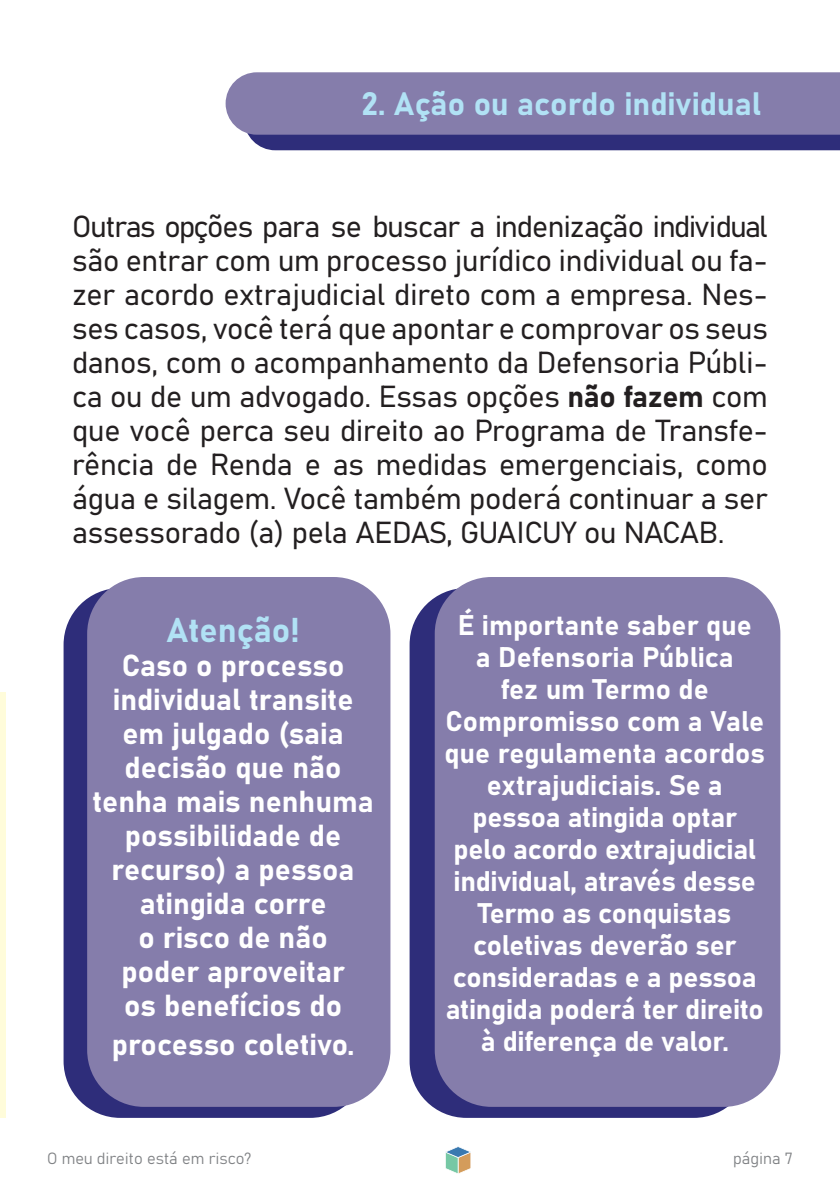
<style>
.page{position:relative;width:840px;height:1191px;background:#fff}
.page>*{position:absolute;margin:0;border:0;box-sizing:border-box;transform-origin:0 0}
.t1{font:34px "Bahnschrift";color:#b1e2f5}
.t2{font:32px "Bahnschrift";color:#b1e2f5}
.t3{font:30px/34px "Bahnschrift";letter-spacing:-.01em;color:#231f20;text-align:justify}
.t4{font:30px/34px "Bahnschrift";color:#fff;text-align:center}
.t5{font:28px/32px "Bahnschrift";letter-spacing:-.01em;color:#fff;text-align:center}
.t6{font:16px "Bahnschrift";color:#808285}
</style>
<div class="page">
<div style="left:63px;top:588px;width:303px;height:529px;background:#2e2d7a;border-radius:57px"></div>
<div style="left:409px;top:588px;width:341px;height:529px;background:#2e2d7a;border-radius:57px"></div>
<div style="left:87px;top:577px;width:303px;height:529px;background:#857dab;border-radius:57px"></div>
<div style="left:434px;top:577px;width:346px;height:529px;background:#857dab;border-radius:57px"></div>
<div style="left:0;top:692px;width:6px;height:425px;background:#fffcda"></div>
<svg style="left:225px;top:72px;width:614px;height:78px;background:#7770a3"></svg>
<svg style="left:445px;top:1146px;width:26px;height:28px"></svg>
<p class="t2" style="left:361px;top:79px;width:401px">2. Ação ou acordo individual</p>
<p class="t3" style="left:72px;top:207px;width:697px">Outras opções para se buscar a indenização individual são entrar com um processo jurídico individual ou fa&shy;zer acordo extrajudicial direto com a empresa. Nes&shy;ses casos, você terá que apontar e comprovar os seus danos, com o acompanhamento da Defensoria Públi&shy;ca ou de um advogado. Essas opções não fazem com que você perca seu direito ao Programa de Transfe&shy;rência de Renda e as medidas emergenciais, como água e silagem. Você também poderá continuar a ser assessorado (a) pela AEDAS, GUAICUY ou NACAB.</p>
<p class="t1" style="left:166px;top:604px;width:135px">Atenção!</p>
<p class="t4" style="left:92px;top:647px;width:282px">Caso o processo individual transite em julgado (saia decisão que não tenha mais nenhuma possibilidade de recurso) a pessoa atingida corre<br>o risco de não<br>poder aproveitar<br>os benefícios do</p>
<p class="t4" style="left:112px;top:1025px;width:244px">processo coletivo.</p>
<p class="t5" style="left:444px;top:607px;width:322px">É importante saber que<br>a Defensoria Pública<br>fez um Termo de<br>Compromisso com a Vale que regulamenta acordos extrajudiciais. Se a pessoa atingida optar pelo acordo extrajudicial individual, através desse<br>Termo as conquistas coletivas deverão ser consideradas e a pessoa atingida poderá ter direito à diferença de valor.</p>
<p class="t6" style="left:47px;top:1146px;width:206px">O meu direito está em risco?</p>
<p class="t6" style="left:732px;top:1146px;width:61px">página 7</p>
</div>
